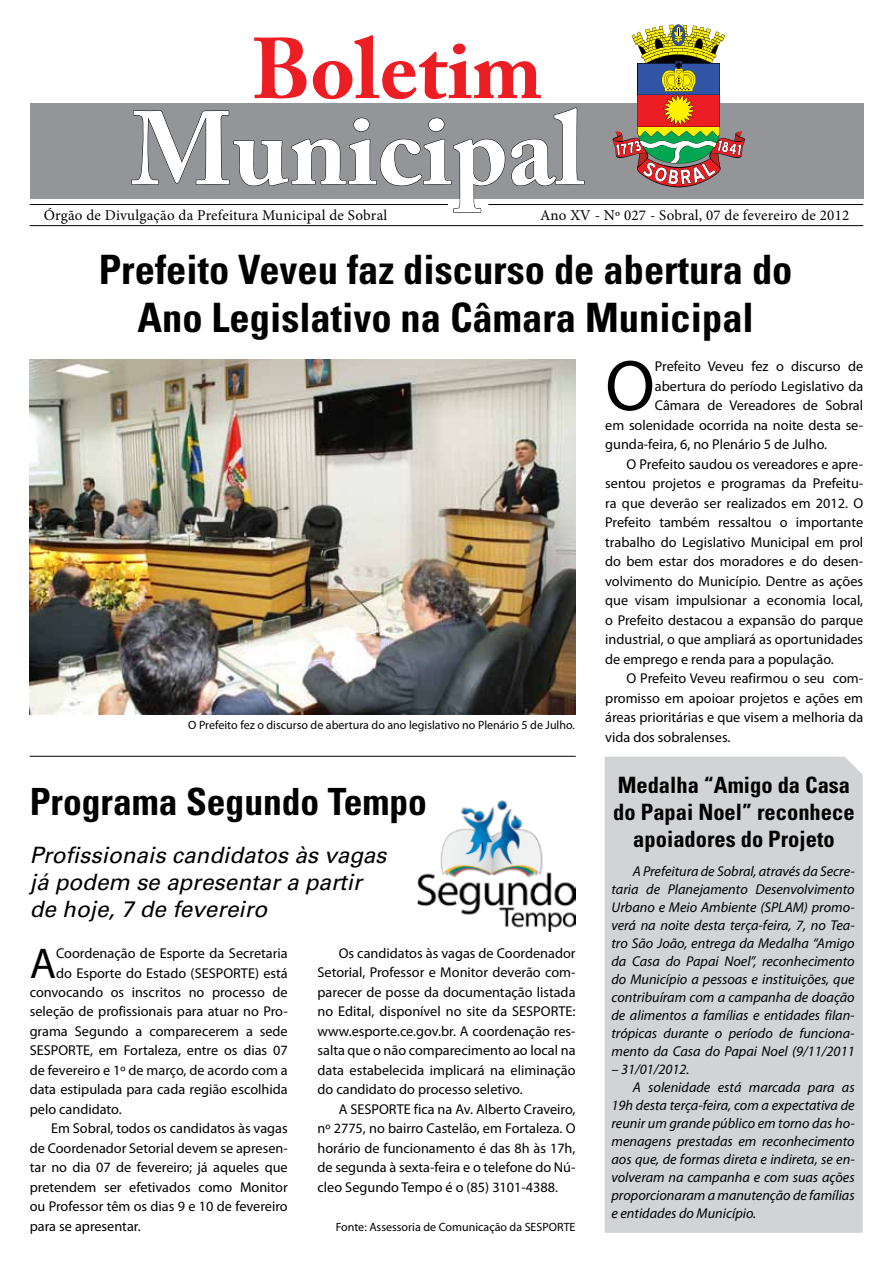
<style>
.page{position:relative;width:893px;height:1263px;background:#fff}
.page>*{position:absolute;margin:0;border:0;box-sizing:border-box;transform-origin:0 0}
.t1{font:700 103.05px "Adobe Caslon Pro";color:#f1f1f2}
.t2{font:700 85.2px "Adobe Caslon Pro";color:#ed1d24}
.t3{font:72.15px "Myriad Pro";color:#000}
.t4{font:43.2px "Myriad Pro";color:#000}
.t5{font:700 condensed 40.5px/48px "Univers";color:#000;text-align:center}
.t6{font:700 condensed 37.5px "Univers";color:#000}
.t7{font:italic 22.5px/27px "Univers";color:#000}
.t8{font:700 condensed 22.5px/27px "Univers";color:#000;text-align:center}
.t9{font:15px "Minion Pro";letter-spacing:.015em;color:#000}
.t10{font:14.25px/19.5px "Myriad Pro";color:#000;text-align:justify}
.t11{font:italic 14.25px/18px "Myriad Pro";color:#000;text-align:justify}
.t12{font:12px "Myriad Pro";color:#000}
</style>
<div class="page">
<hr style="left:30px;top:225px;width:833px;height:1px;background:#000">
<div style="left:30px;top:104px;width:833px;height:95px;background:#939598"></div>
<hr style="left:30px;top:204px;width:418px;height:1px;background:#000">
<hr style="left:488px;top:204px;width:375px;height:1px;background:#000">
<svg style="left:131px;top:110px;width:374px;height:103px"></svg>
<svg style="left:511px;top:107px;width:74px;height:79px"></svg>
<svg style="left:609px;top:24px;width:140px;height:163px"></svg>
<div style="left:605px;top:757px;width:258px;height:476px;background:#d1d3d4"></div>
<hr style="left:30px;top:756px;width:546px;height:1px;background:#000">
<img style="left:418px;top:800px;width:158px;height:132px">
<img style="left:30px;top:360px;width:545px;height:355px">
<h2 class="t2" style="left:252px;top:19px;width:292px">Boletim</h2>
<h1 class="t1" style="left:131px;top:88px;width:455px">Municipal</h1>
<p class="t9" style="left:44px;top:205px;width:345px">Órgão de Divulgação da Prefeitura Municipal de Sobral</p>
<p class="t9" style="left:540px;top:205px;width:311px">Ano XV - Nº 027 - Sobral, 07 de fevereiro de 2012</p>
<h3 class="t5" style="left:99px;top:245px;width:695px">Prefeito Veveu faz discurso de abertura do<br>Ano Legislativo na Câmara Municipal</h3>
<h3 class="t3" style="left:605px;top:341px;width:51px">O</h3>
<p class="t10" style="left:655px;top:356px;width:210px">Prefeito Veveu fez o discurso de</p>
<p class="t10" style="left:655px;top:376px;width:210px">abertura do período Legislativo da</p>
<p class="t10" style="left:655px;top:395px;width:210px">Câmara de Vereadores de Sobral</p>
<p class="t10" style="left:605px;top:415px;width:259px">em solenidade ocorrida na noite desta se-</p>
<p class="t10" style="left:605px;top:434px;width:223px">gunda-feira, 6, no Plenário 5 de Julho.</p>
<p class="t10" style="left:626px;top:454px;width:238px">O Prefeito saudou os vereadores e apre-</p>
<p class="t10" style="left:605px;top:473px;width:259px">sentou projetos e programas da Prefeitu-</p>
<p class="t10" style="left:605px;top:493px;width:259px">ra que deverão ser realizados em 2012. O</p>
<p class="t10" style="left:605px;top:512px;width:259px">Prefeito também ressaltou o importante</p>
<p class="t10" style="left:605px;top:532px;width:259px">trabalho do Legislativo Municipal em prol</p>
<p class="t10" style="left:605px;top:551px;width:259px">do bem estar dos moradores e do desen-</p>
<p class="t10" style="left:605px;top:571px;width:259px">volvimento do Município. Dentre as ações</p>
<p class="t10" style="left:605px;top:590px;width:259px">que visam impulsionar a economia local,</p>
<p class="t10" style="left:605px;top:610px;width:259px">o Prefeito destacou a expansão do parque</p>
<p class="t10" style="left:605px;top:629px;width:259px">industrial, o que ampliará as oportunidades</p>
<p class="t10" style="left:605px;top:649px;width:230px">de emprego e renda para a população.</p>
<p class="t10" style="left:626px;top:668px;width:238px">O Prefeito Veveu reafirmou o seu com-</p>
<p class="t10" style="left:605px;top:688px;width:259px">promisso em apoioar projetos e ações em</p>
<p class="t10" style="left:605px;top:707px;width:259px">áreas prioritárias e que visem a melhoria da</p>
<p class="t10" style="left:605px;top:727px;width:127px">vida dos sobralenses.</p>
<h3 class="t8" style="left:613px;top:771px;width:243px">Medalha “Amigo da Casa do Papai Noel” reconhece apoiadores do Projeto</h3>
<p class="t11" style="left:611px;top:862px;width:245px;text-indent:21px">A Prefeitura de Sobral, através da Secre&shy;taria de Planejamento Desenvolvimento Urbano e Meio Ambiente (SPLAM) promo&shy;verá na noite desta terça-feira, 7, no Tea&shy;tro São João, entrega da Medalha “Amigo da Casa do Papai Noel”, reconhecimento do Município a pessoas e instituições, que contribuíram com a campanha de doação de alimentos a famílias e entidades filan&shy;trópicas durante o período de funciona&shy;mento da Casa do Papai Noel (9/11/2011</p>
<p class="t11" style="left:611px;top:1060px;width:80px">– 31/01/2012.</p>
<p class="t11" style="left:633px;top:1078px;width:223px">A solenidade está marcada para as</p>
<p class="t11" style="left:611px;top:1096px;width:245px">19h desta terça-feira, com a expectativa de</p>
<p class="t11" style="left:611px;top:1114px;width:245px">reunir um grande público em torno das ho-</p>
<p class="t11" style="left:611px;top:1132px;width:245px">menagens prestadas em reconhecimento</p>
<p class="t11" style="left:611px;top:1150px;width:245px">aos que, de formas direta e indireta, se en-</p>
<p class="t11" style="left:611px;top:1168px;width:245px">volveram na campanha e com suas ações</p>
<p class="t11" style="left:611px;top:1186px;width:245px">proporcionaram a manutenção de famílias</p>
<p class="t11" style="left:611px;top:1204px;width:146px">e entidades do Município.</p>
<p class="t12" style="left:188px;top:718px;width:388px">O Prefeito fez o discurso de abertura do ano legislativo no Plenário 5 de Julho.</p>
<h3 class="t6" style="left:30px;top:779px;width:399px">Programa Segundo Tempo</h3>
<h3 class="t7" style="left:30px;top:841px;width:358px">Profissionais candidatos às vagas já podem se apresentar a partir de hoje, 7 de fevereiro</h3>
<p class="t10" style="left:318px;top:943px;width:260px;text-indent:21px">Os candidatos às vagas de Coordenador Setorial, Professor e Monitor deverão com&shy;parecer de posse da documentação listada no Edital, disponível no site da SESPORTE: www.esporte.ce.gov.br. A coordenação res&shy;salta que o não comparecimento ao local na data estabelecida implicará na eliminação do candidato do processo seletivo.</p>
<p class="t10" style="left:318px;top:1099px;width:260px;text-indent:21px">A SESPORTE fica na Av. Alberto Craveiro, nº 2775, no bairro Castelão, em Fortaleza. O horário de funcionamento é das 8h às 17h, de segunda à sexta-feira e o telefone do Nú&shy;cleo Segundo Tempo é o (85) 3101-4388.</p>
<p class="t12" style="left:336px;top:1219px;width:241px">Fonte: Assessoria de Comunicação da SESPORTE</p>
<h3 class="t4" style="left:30px;top:936px;width:28px">A</h3>
<p class="t10" style="left:56px;top:943px;width:233px">Coordenação de Esporte da Secretaria</p>
<p class="t10" style="left:56px;top:963px;width:233px">do Esporte do Estado (SESPORTE) está</p>
<p class="t10" style="left:30px;top:982px;width:259px">convocando os inscritos no processo de</p>
<p class="t10" style="left:30px;top:1002px;width:259px">seleção de profissionais para atuar no Pro-</p>
<p class="t10" style="left:30px;top:1021px;width:260px">grama Segundo a comparecerem a sede</p>
<p class="t10" style="left:30px;top:1041px;width:259px">SESPORTE, em Fortaleza, entre os dias 07</p>
<p class="t10" style="left:30px;top:1060px;width:259px">de fevereiro e 1º de março, de acordo com a</p>
<p class="t10" style="left:30px;top:1080px;width:259px">data estipulada para cada região escolhida</p>
<p class="t10" style="left:30px;top:1099px;width:93px">pelo candidato.</p>
<p class="t10" style="left:51px;top:1119px;width:238px">Em Sobral, todos os candidatos às vagas</p>
<p class="t10" style="left:30px;top:1138px;width:259px">de Coordenador Setorial devem se apresen-</p>
<p class="t10" style="left:30px;top:1158px;width:259px">tar no dia 07 de fevereiro; já aqueles que</p>
<p class="t10" style="left:30px;top:1177px;width:259px">pretendem ser efetivados como Monitor</p>
<p class="t10" style="left:30px;top:1197px;width:259px">ou Professor têm os dias 9 e 10 de fevereiro</p>
<p class="t10" style="left:30px;top:1216px;width:112px">para se apresentar.</p>
</div>
